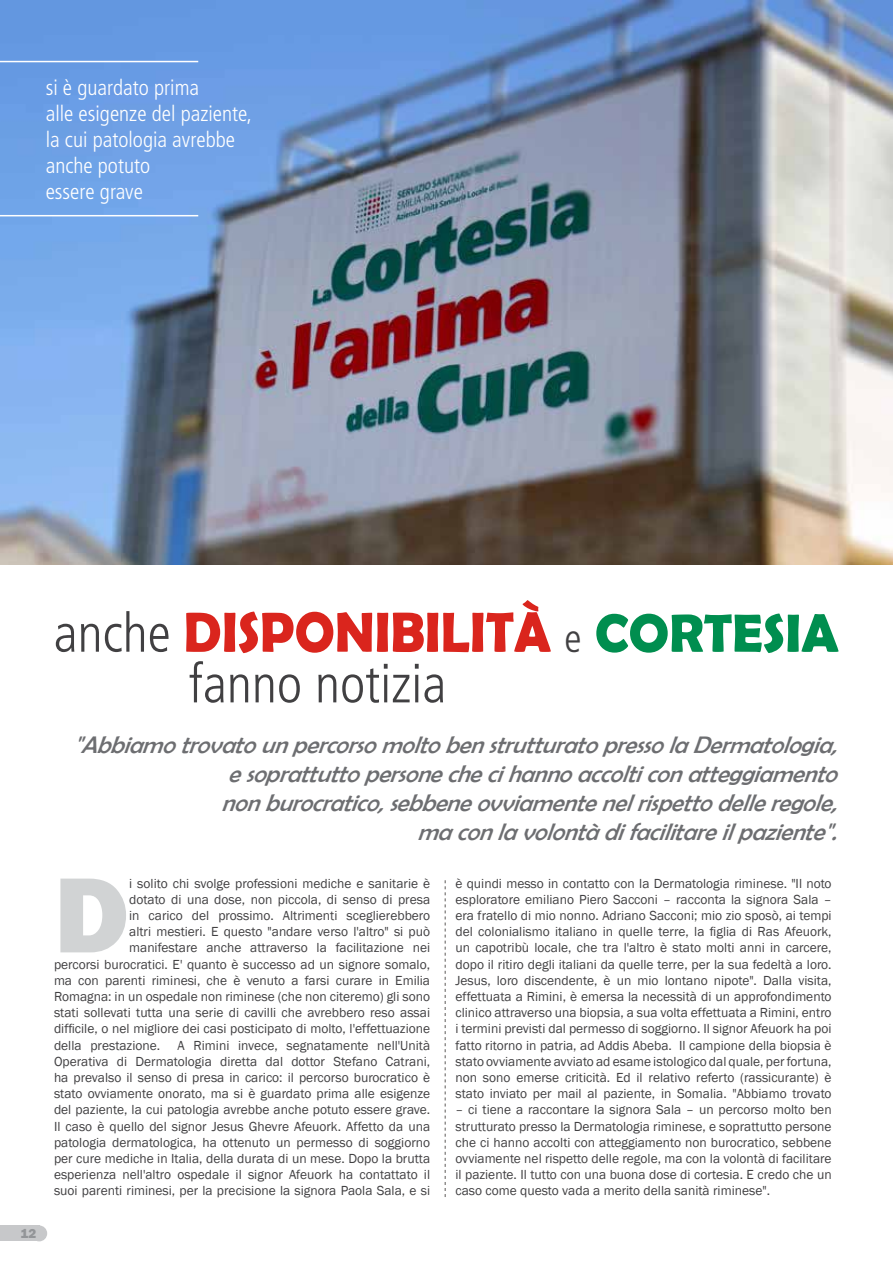
<style>
.page{position:relative;width:893px;height:1263px;background:#fff}
.page>*{position:absolute;margin:0;border:0;box-sizing:border-box;transform-origin:0 0}
.t1{font:800 110.7px "Franklin Gothic";color:#d1d3d4}
.t2{font:700 56.85px "Berlin Sans FB Demi";color:#da251d;scale:.94 1}
.t3{font:300 condensed 54.15px "Frutiger";color:#414042}
.t4{font:italic 24px/28.8px "Berlin Sans FB";color:#6d6e71;text-align:right}
.t5{font:300 condensed 21.75px/26.1px "Frutiger";color:#fff}
.t6{font:13.5px/16.2px "Franklin Gothic";color:#414042;text-align:justify}
.t7{font:800 13.5px "Franklin Gothic";color:#939598}
.s1{font-family:"Frutiger";font-weight:300;font-stretch:condensed;font-size:54.15px;color:#414042}
.s2{font-family:"Frutiger";font-weight:300;font-stretch:condensed;font-size:40.2px;color:#414042}
.s3{font-size:54.15px;color:#008e4f}
</style>
<div class="page">
<div style="left:31px;top:1225px;width:16px;height:16px;background:#c7c8ca;border-radius:50%"></div>
<div style="left:0;top:1225px;width:40px;height:16px;background:#c7c8ca"></div>
<img style="left:0;top:0;width:893px;height:564px">
<svg style="left:445px;top:880px;width:1px;height:317px"></svg>
<hr style="left:0;top:215px;width:198px;height:1px;background:#fff">
<hr style="left:0;top:61px;width:198px;height:1px;background:#fff">
<h3 class="t5" style="left:46px;top:75px;width:208px">si è guardato prima<br>alle esigenze del paziente, la cui patologia avrebbe anche potuto<br>essere grave</h3>
<p class="t7" style="left:20px;top:1225px;width:17px">12</p>
<h2 class="t2" style="left:54px;top:599px;width:837px"><span class="s1">anche</span> DISPONIBILITÀ <span class="s2">e</span> <span class="s3">CORTESIA</span></h2>
<h3 class="t3" style="left:189px;top:653px;width:259px">fanno notizia</h3>
<p class="t4" style="left:73px;top:731px;width:774px">"AbbiamotrovatounpercorsomoltobenstrutturatopressolaDermatologia, esoprattuttopersonechecihannoaccolticonatteggiamento nonburocratico,sebbeneovviamentenelrispettodelleregole, maconlavolontàdifacilitareilpaziente".</p>
<h1 class="t1" style="left:54px;top:843px;width:77px">D</h1>
<p class="t6" style="left:129px;top:875px;width:302px">i solito chi svolge professioni mediche e sanitarie è</p>
<p class="t6" style="left:129px;top:891px;width:302px">dotato di una dose, non piccola, di senso di presa</p>
<p class="t6" style="left:129px;top:908px;width:302px">in carico del prossimo. Altrimenti sceglierebbero</p>
<p class="t6" style="left:129px;top:924px;width:302px">altri mestieri. E questo "andare verso l'altro" si può</p>
<p class="t6" style="left:129px;top:940px;width:302px">manifestare anche attraverso la facilitazione nei</p>
<p class="t6" style="left:54px;top:956px;width:378px">percorsi burocratici. E' quanto è successo ad un signore somalo,</p>
<p class="t6" style="left:54px;top:972px;width:378px">ma con parenti riminesi, che è venuto a farsi curare in Emilia</p>
<p class="t6" style="left:54px;top:989px;width:378px">Romagna: in un ospedale non riminese (che non citeremo) gli sono</p>
<p class="t6" style="left:54px;top:1005px;width:378px">stati sollevati tutta una serie di cavilli che avrebbero reso assai</p>
<p class="t6" style="left:54px;top:1021px;width:378px">difficile, o nel migliore dei casi posticipato di molto, l'effettuazione</p>
<p class="t6" style="left:54px;top:1037px;width:108px">della prestazione.</p>
<p class="t6" style="left:54px;top:1037px;width:378px;text-indent:124px">A Rimini invece, segnatamente nell'Unità Operativa di Dermatologia diretta dal dottor Stefano Catrani, ha prevalso il senso di presa in carico: il percorso burocratico è stato ovviamente onorato, ma si è guardato prima alle esigenze del paziente, la cui patologia avrebbe anche potuto essere grave.<br>Il caso è quello del signor Jesus Ghevre Afeuork. Affetto da una patologia dermatologica, ha ottenuto un permesso di soggiorno per cure mediche in Italia, della durata di un mese. Dopo la brutta esperienza nell'altro ospedale il signor Afeuork ha contattato il suoi parenti riminesi, per la precisione la signora Paola Sala, e si</p>
<p class="t6" style="left:455px;top:875px;width:378px">è quindi messo in contatto con la Dermatologia riminese. "Il noto esploratore emiliano Piero Sacconi – racconta la signora Sala – era fratello di mio nonno. Adriano Sacconi; mio zio sposò, ai tempi del colonialismo italiano in quelle terre, la figlia di Ras Afeuork, un capotribù locale, che tra l'altro è stato molti anni in carcere, dopo il ritiro degli italiani da quelle terre, per la sua fedeltà a loro.<br>Jesus, loro discendente, è un mio lontano nipote". Dalla visita, effettuata a Rimini, è emersa la necessità di un approfondimento clinico attraverso una biopsia, a sua volta effettuata a Rimini, entro i termini previsti dal permesso di soggiorno. Il signor Afeuork ha poi fatto ritorno in patria, ad Addis Abeba. Il campione della biopsia è stato ovviamente avviato ad esame istologico dal quale, per fortuna, non sono emerse criticità. Ed il relativo referto (rassicurante) è stato inviato per mail al paziente, in Somalia. "Abbiamo trovato</p>
<p class="t6" style="left:455px;top:1102px;width:378px">– ci tiene a raccontare la signora Sala – un percorso molto ben strutturato presso la Dermatologia riminese, e soprattutto persone che ci hanno accolti con atteggiamento non burocratico, sebbene ovviamente nel rispetto delle regole, ma con la volontà di facilitare il paziente. Il tutto con una buona dose di cortesia. E credo che un caso come questo vada a merito della sanità riminese".</p>
</div>
